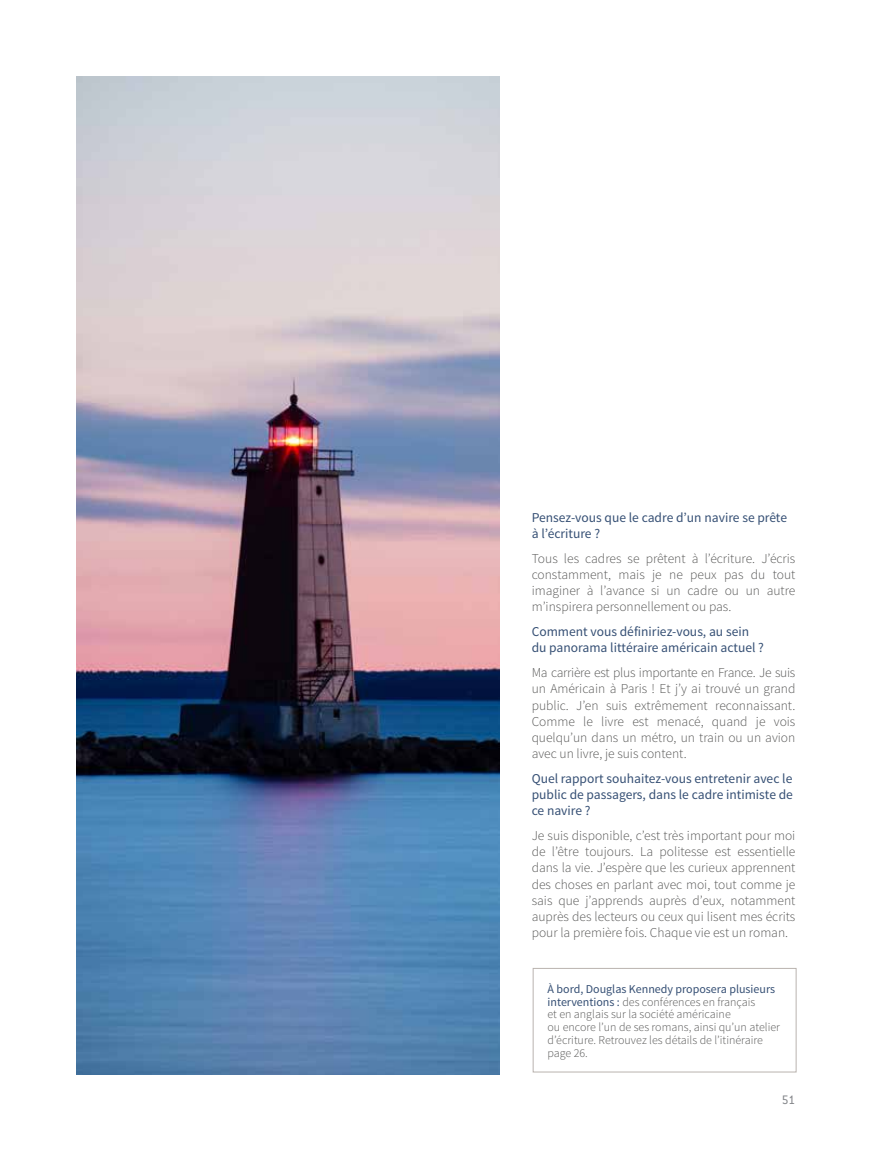
<style>
.page{position:relative;width:872px;height:1149px;background:#fff}
.page>*{position:absolute;margin:0;border:0;box-sizing:border-box;transform-origin:0 0}
.t1{font:300 13.5px/16.2px "Source Sans Pro";color:#575756;text-align:justify}
.t2{font:13.5px/16.2px "Source Sans Pro";color:#354f74}
.t3{font:13.5px "Conduit ITC Std";color:#86888c}
.t4{font:300 12px/12.8px "Source Sans Pro";color:#575756}
.s1{font-weight:400;color:#354f74}
</style>
<div class="page">
<img style="left:77px;top:77px;width:422px;height:997px">
<div style="left:533px;top:967px;width:263px;height:104px;border:1px solid #b9b3af"></div>
<p class="t2" style="left:531px;top:509px;width:257px">Pensez-vous que le cadre d’un navire se prête à l’écriture ?</p>
<p class="t1" style="left:531px;top:550px;width:265px">Tous les cadres se prêtent à l’écriture. J’écris constamment, mais je ne peux pas du tout imaginer à l’avance si un cadre ou un autre m’inspirera personnellement ou pas.</p>
<p class="t2" style="left:531px;top:623px;width:234px">Comment vous définiriez-vous, au sein du panorama littéraire américain actuel ?</p>
<p class="t1" style="left:531px;top:664px;width:265px">Ma carrière est plus importante en France. Je suis un Américain à Paris ! Et j’y ai trouvé un grand public. J’en suis extrêmement reconnaissant.<br>Comme le livre est menacé, quand je vois quelqu’un dans un métro, un train ou un avion avec un livre, je suis content.</p>
<p class="t2" style="left:531px;top:770px;width:263px;text-align:justify">Quel rapport souhaitez-vous entretenir avec le public de passagers, dans le cadre intimiste de ce navire ?</p>
<p class="t1" style="left:531px;top:827px;width:265px">Je suis disponible, c’est très important pour moi de l’être toujours. La politesse est essentielle dans la vie. J’espère que les curieux apprennent des choses en parlant avec moi, tout comme je sais que j’apprends auprès d’eux, notamment auprès des lecteurs ou ceux qui lisent mes écrits pour la première fois. Chaque vie est un roman.</p>
<p class="t4" style="left:547px;top:982px;width:234px"><span class="s1">À bord, Douglas Kennedy proposera plusieurs interventions :</span> des conférences en français<br>et en anglais sur la société américaine<br>ou encore l’un de ses romans, ainsi qu’un atelier d’écriture. Retrouvez les détails de l’itinéraire page 26.</p>
<p class="t3" style="left:782px;top:1090px;width:15px">51</p>
</div>
